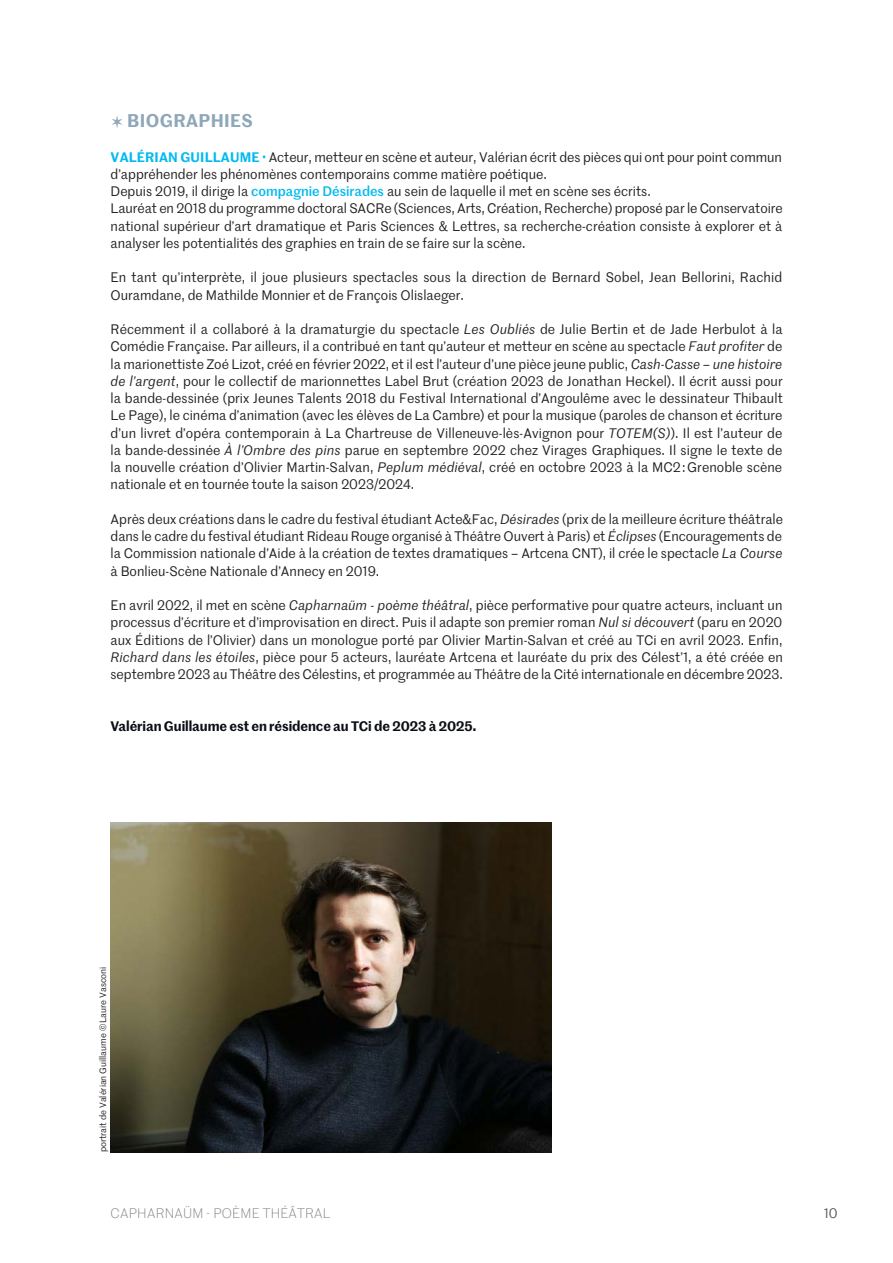
<style>
.page{position:relative;width:893px;height:1263px;background:#fff}
.page>*{position:absolute;margin:0;border:0;box-sizing:border-box;transform-origin:0 0}
.t1{font:600 18px "Marr Sans";letter-spacing:.02em;color:#8fa8b9}
.t2{font:13.5px/17.2px "Marr Sans";color:#231f20;text-align:justify}
.t3{font:600 13.5px "Marr Sans";letter-spacing:-.005em;color:#0b0e15}
.t4{font:300 13.5px "Marr Sans";letter-spacing:.02em;color:#808285}
.t5{font:13.5px "Marr Sans";color:#565359}
.t6{font:9px "Marr Sans";color:#231f20}
.s1{font-family:"Graduel Sirius";font-weight:400;font-size:24px}
.s2{font-weight:600;color:#00baf1}
.s3{font-weight:500;color:#00baf1}
.s4{font-style:italic}
</style>
<div class="page">
<img style="left:111px;top:823px;width:440px;height:329px">
<h1 class="t1" style="left:111px;top:107px;width:144px"><span class="s1">✫</span> BIOGRAPHIES</h1>
<p class="t2" style="left:111px;top:147px;width:674px;text-align:left"><span class="s2">VALÉRIAN GUILLAUME ·</span> Acteur, metteur en scène et auteur, Valérian écrit des pièces qui ont pour point commun d’appréhender les phénomènes contemporains comme matière poétique.<br>Depuis 2019, il dirige la <span class="s3">compagnie Désirades</span> au sein de laquelle il met en scène ses écrits.<br>Lauréat en 2018 du programme doctoral SACRe (Sciences, Arts, Création, Recherche) proposé par le Conservatoire national supérieur d’art dramatique et Paris Sciences &amp; Lettres, sa recherche-création consiste à explorer et à analyser les potentialités des graphies en train de se faire sur la scène.</p>
<p class="t2" style="left:111px;top:268px;width:673px">En tant qu’interprète, il joue plusieurs spectacles sous la direction de Bernard Sobel, Jean Bellorini, Rachid<br>Ouramdane, de Mathilde Monnier et de François Olislaeger.</p>
<p class="t2" style="left:111px;top:320px;width:674px">Récemment il a collaboré à la dramaturgie du spectacle <span class="s4">Les Oubliés</span> de Julie Bertin et de Jade Herbulot à la Comédie Française. Par ailleurs, il a contribué en tant qu’auteur et metteur en scène au spectacle <span class="s4">Faut profiter</span> de la marionettiste Zoé Lizot, créé en février 2022, et il est l’auteur d’une pièce jeune public, <span class="s4">Cash-Casse – une histoire de l’argent</span>, pour le collectif de marionnettes Label Brut (création 2023 de Jonathan Heckel). Il écrit aussi pour la bande-dessinée (prix Jeunes Talents 2018 du Festival International d’Angoulême avec le dessinateur Thibault Le Page), le cinéma d’animation (avec les élèves de La Cambre) et pour la musique (paroles de chanson et écriture d’un livret d’opéra contemporain à La Chartreuse de Villeneuve-lès-Avignon pour <span class="s4">TOTEM(S)</span>). Il est l’auteur de la bande-dessinée <span class="s4">À l’Ombre des pins</span> parue en septembre 2022 chez Virages Graphiques. Il signe le texte de la nouvelle création d’Olivier Martin-Salvan, <span class="s4">Peplum médiéval</span>, créé en octobre 2023 à la MC2 : Grenoble scène nationale et en tournée toute la saison 2023/2024.</p>
<p class="t2" style="left:111px;top:510px;width:674px">Après deux créations dans le cadre du festival étudiant Acte&amp;Fac, <span class="s4">Désirades</span> (prix de la meilleure écriture théâtrale dans le cadre du festival étudiant Rideau Rouge organisé à Théâtre Ouvert à Paris) et <span class="s4">Éclipses</span> (Encouragements de la Commission nationale d’Aide à la création de textes dramatiques – Artcena CNT), il crée le spectacle <span class="s4">La Course </span>à Bonlieu-Scène Nationale d’Annecy en 2019.</p>
<p class="t2" style="left:111px;top:596px;width:674px">En avril 2022, il met en scène <span class="s4">Capharnaüm - poème théâtral</span>, pièce performative pour quatre acteurs, incluant un processus d’écriture et d’improvisation en direct. Puis il adapte son premier roman <span class="s4">Nul si découvert</span> (paru en 2020 aux Éditions de l’Olivier) dans un monologue porté par Olivier Martin-Salvan et créé au TCi en avril 2023. Enfin, <span class="s4">Richard dans les étoiles</span>, pièce pour 5 acteurs, lauréate Artcena et lauréate du prix des Célest’1, a été créée en septembre 2023 au Théâtre des Célestins, et programmée au Théâtre de la Cité internationale en décembre 2023.</p>
<p class="t3" style="left:111px;top:716px;width:368px">Valérian Guillaume est en résidence au TCi de 2023 à 2025.</p>
<p class="t6" style="left:97px;top:1152px;width:187px;rotate:-90deg">portrait de Valérian Guillaume © Laure Vasconi</p>
<p class="t4" style="left:111px;top:1204px;width:221px">CAPHARNAÜM - POÈME THÉÂTRAL</p>
<p class="t5" style="left:824px;top:1204px;width:15px">10</p>
</div>
